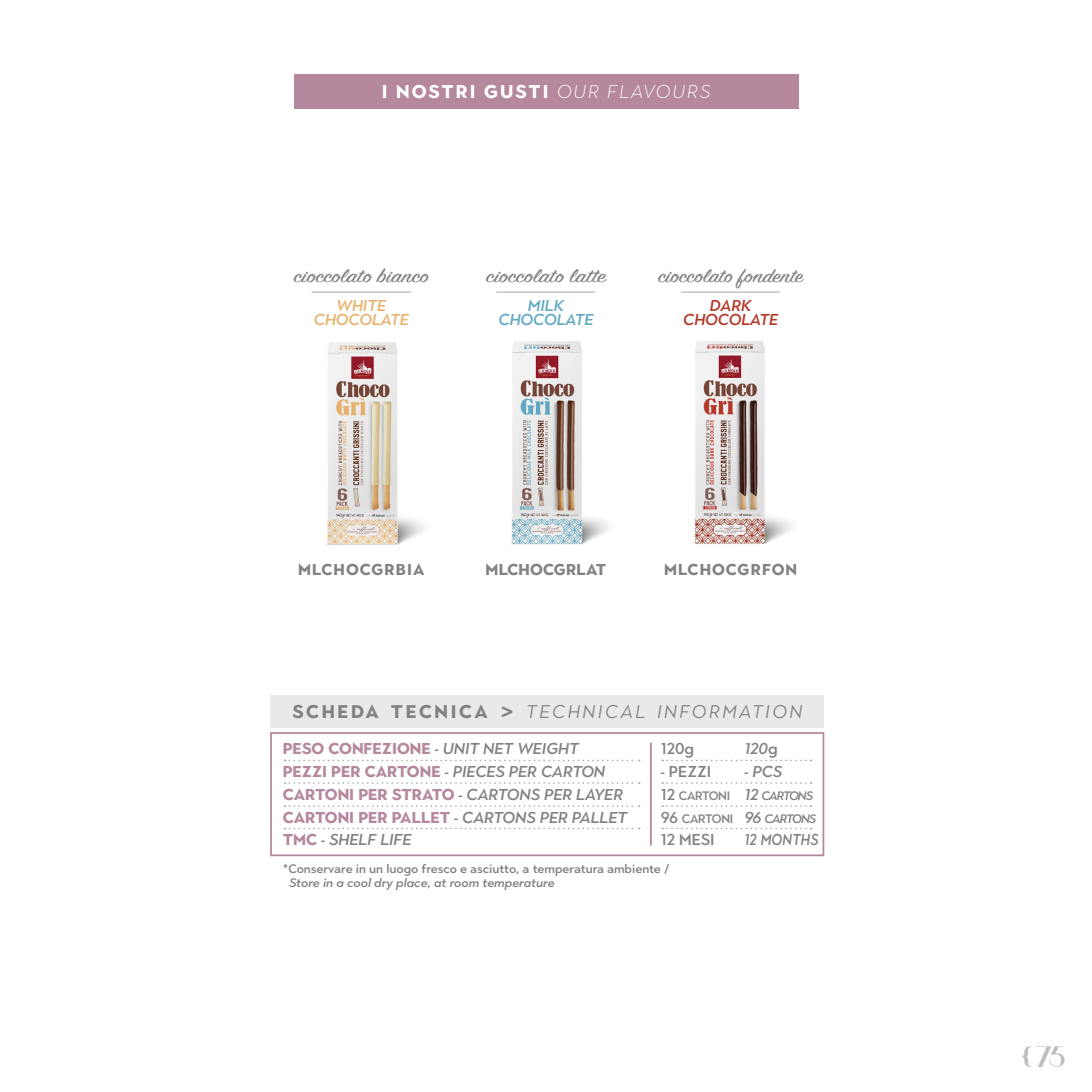
<style>
.page{position:relative;width:1092px;height:1092px;background:#fff}
.page>*{position:absolute;margin:0;border:0;box-sizing:border-box;transform-origin:0 0}
.t1{font:31.5px "Athena";color:#bcbdc0}
.t2{font:21px "Sign Painter House Script";color:#808285;scale:1.24 1}
.t3{font:21px "Sign Painter House Script";color:#808285;scale:1.19 1}
.t4{font:italic 18.38px "Town 80 Text";letter-spacing:.145em;color:#808285}
.t5{font:700 18.38px "Town 80 Text";letter-spacing:.11em;color:#fff}
.t6{font:700 15.75px "Town 80 Text";color:#b5889d}
.t7{font:700 15.75px "Town 80 Text";letter-spacing:.065em;color:#808285}
.t8{font:italic 500 15.75px "Town 80 Text";color:#e8b36f}
.t9{font:italic 500 15.75px "Town 80 Text";color:#62a9c5}
.t10{font:italic 500 15.75px "Town 80 Text";color:#b33829}
.t11{font:italic 500 15.75px "Town 80 Text";color:#808285}
.t12{font:500 15.75px "Town 80 Text";color:#808285}
.t13{font:700 15.75px "Town 80 Text";letter-spacing:.01em;color:#808285}
.t14{font:italic 500 15.75px "Town 80 Text";letter-spacing:.02em;color:#808285}
.t15{font:italic 500 15.75px "Town 80 Text";letter-spacing:.02em;color:#808285;scale:.85 1}
.t16{font:500 15.75px "Town 80 Text";color:#808285}
.t17{font:500 12.25px/14px "Town 80 Text";letter-spacing:-.01em;color:#808285}
.s1{font-weight:300;font-style:italic}
.s2{font-weight:700;font-style:normal}
.s3{font-weight:500;font-style:normal;font-size:26.25px}
.s4{font-weight:500;font-style:italic;color:#808285}
.s5{font-style:inherit}
.s6{font-style:normal}
.s7{font-weight:500;color:#808285}
.s8{font-size:15.75px}
.s9{font-style:italic;font-size:15.75px}
.s10{font-style:italic}
.s11{font-weight:700;font-style:normal;color:#b5889d}
</style>
<div class="page">
<div style="left:294px;top:74px;width:504px;height:35px;background:#b5889d"></div>
<hr style="left:312px;top:291px;width:99px;height:1px;background:#a8a9ad">
<hr style="left:496px;top:291px;width:99px;height:1px;background:#a8a9ad">
<hr style="left:681px;top:291px;width:99px;height:1px;background:#a8a9ad">
<div style="left:270px;top:732px;width:554px;height:124px;border:2px solid #b5889d"></div>
<svg style="left:284px;top:759px;width:355px;height:2px"></svg>
<svg style="left:662px;top:759px;width:149px;height:2px"></svg>
<svg style="left:284px;top:782px;width:355px;height:1px"></svg>
<svg style="left:662px;top:782px;width:149px;height:1px"></svg>
<svg style="left:284px;top:805px;width:355px;height:1px"></svg>
<svg style="left:662px;top:805px;width:149px;height:1px"></svg>
<svg style="left:284px;top:827px;width:355px;height:2px"></svg>
<svg style="left:662px;top:827px;width:149px;height:2px"></svg>
<hr style="left:650px;top:742px;width:1px;height:103px;background:#b5889d">
<div style="left:270px;top:694px;width:554px;height:33px;background:#e9e9e9"></div>
<img style="left:326px;top:342px;width:98px;height:203px">
<img style="left:694px;top:341px;width:97px;height:203px">
<img style="left:511px;top:341px;width:98px;height:204px">
<p class="t5" style="left:382px;top:80px;width:329px">I NOSTRI GUSTI <span class="s1">OUR FLAVOURS</span></p>
<p class="t2" style="left:294px;top:263px;width:110px">cioccolato bianco</p>
<p class="t2" style="left:486px;top:263px;width:98px">cioccolato latte</p>
<p class="t3" style="left:658px;top:263px;width:123px">cioccolato fondente</p>
<p class="t8" style="left:336px;top:295px;width:51px">WHITE</p>
<p class="t8" style="left:314px;top:309px;width:96px">CHOCOLATE</p>
<p class="t9" style="left:528px;top:295px;width:38px">MILK</p>
<p class="t9" style="left:498px;top:309px;width:96px">CHOCOLATE</p>
<p class="t10" style="left:709px;top:295px;width:43px">DARK</p>
<p class="t10" style="left:683px;top:309px;width:96px">CHOCOLATE</p>
<p class="t7" style="left:298px;top:559px;width:119px">MLCHOCGRBIA</p>
<p class="t13" style="left:485px;top:559px;width:112px">MLCHOCGRLAT</p>
<p class="t7" style="left:664px;top:559px;width:133px">MLCHOCGRFON</p>
<p class="t4" style="left:292px;top:699px;width:511px"><span class="s2">SCHEDA TECNICA</span> <span class="s3">&gt;</span> TECHNICAL INFORMATION</p>
<p class="t6" style="left:283px;top:738px;width:297px">PESO CONFEZIONE <span class="s4">- UNIT NET WEIGHT</span></p>
<p class="t16" style="left:661px;top:738px;width:35px">120<span class="s5">g</span></p>
<p class="t14" style="left:744px;top:738px;width:35px">120<span class="s6">g</span></p>
<p class="t6" style="left:283px;top:761px;width:324px">PEZZI PER CARTONE <span class="s7">-</span> <span class="s4">PIECES PER CARTON</span></p>
<p class="t12" style="left:661px;top:761px;width:52px"><span class="s5">-</span> PEZZI</p>
<p class="t14" style="left:744px;top:761px;width:39px">- PCS</p>
<p class="t6" style="left:283px;top:784px;width:342px">CA RTONI PER ST RATO <span class="s7">-</span> <span class="s4">CARTONS PER LAYER</span></p>
<p class="t17" style="left:661px;top:788px;width:154px"><span class="s8">12</span> CARTONI <span class="s9">12</span> <span class="s10">CARTONS</span></p>
<p class="t6" style="left:283px;top:807px;width:346px">CARTONI PER PALLET <span class="s7">-</span> <span class="s4">CARTONS PER PALLET</span></p>
<p class="t17" style="left:661px;top:811px;width:157px"><span class="s8">96</span> CARTONI <span class="s9">96</span> <span class="s10">CARTONS</span></p>
<p class="t11" style="left:283px;top:829px;width:130px"><span class="s11">TMC</span> <span class="s6">-</span> SHELF LIFE</p>
<p class="t12" style="left:661px;top:829px;width:55px"><span class="s5">12</span> MESI</p>
<p class="t15" style="left:744px;top:829px;width:89px">12 MONTHS</p>
<p class="t17" style="left:289px;top:861px;width:382px;text-indent:-6px">*Conservare in un luogo fresco e asciutto, a temperatura ambiente /<br><span class="s10">Store in a cool dry place, at room temperature</span></p>
<h1 class="t1" style="left:1020px;top:1034px;width:48px">{ 75</h1>
</div>
